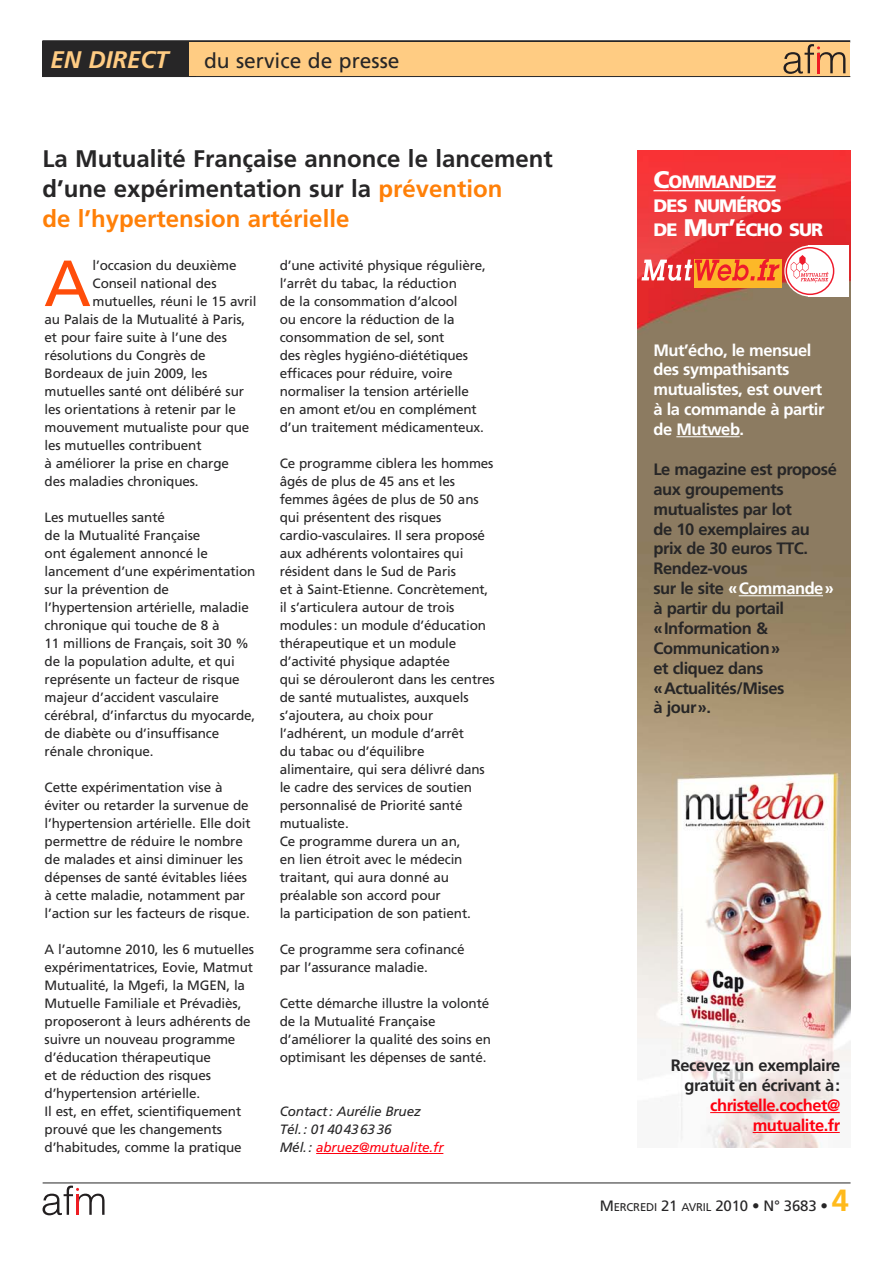
<style>
.page{position:relative;width:893px;height:1263px;background:#fff}
.page>*{position:absolute;margin:0;border:0;box-sizing:border-box;transform-origin:0 0}
.t1{font:65.1px "Frutiger";color:#ff4d0a}
.t2{font:700 24px/30px "Frutiger";color:#272627}
.t3{font:italic 700 24px "Frutiger";color:#ffcc83}
.t4{font:21px "Frutiger";color:#272627}
.t5{font:900 18px/24px "Frutiger";letter-spacing:-.05em;color:#fff}
.t6{font:700 16.5px/20px "Frutiger";letter-spacing:-.03em;color:#272627}
.t7{font:700 16.5px/20px "Frutiger";letter-spacing:-.03em;color:#fff}
.t8{font:700 16.5px/19.8px "Frutiger";letter-spacing:-.03em;color:#ff000f;text-align:right}
.t9{font:15px "Frutiger";letter-spacing:-.01em;color:#272627}
.t10{font:13.5px/18px "Frutiger";letter-spacing:-.01em;color:#272627}
.t11{font:italic 13.5px/18px "Frutiger";letter-spacing:-.01em;color:#272627}
.s1{color:#ff8008}
.s2{color:#ff000f}
.s3{font-size:24px}
.s4{color:#fff}
.s5{font-size:11.25px}
.s6{font-weight:700;font-size:30.6px;color:#ffba1c}
</style>
<div class="page">
<hr style="left:43px;top:1182px;width:807px;height:1px;background:#272627">
<svg style="left:43px;top:1185px;width:62px;height:30px"></svg>
<hr style="left:42px;top:76px;width:808px;height:1px;background:#272627">
<hr style="left:42px;top:40px;width:808px;height:2px;background:#272627">
<div style="left:42px;top:42px;width:153px;height:35px;background:#272627"></div>
<div style="left:190px;top:42px;width:660px;height:34px;background:#ffcc83"></div>
<svg style="left:783px;top:44px;width:62px;height:30px"></svg>
<hr style="left:316px;top:1153px;width:127px;height:1px;background:#ff000f">
<img style="left:638px;top:150px;width:212px;height:998px">
<svg style="left:653px;top:190px;width:16px;height:1px"></svg>
<hr style="left:669px;top:190px;width:106px;height:1px;background:#fff">
<hr style="left:676px;top:436px;width:64px;height:1px;background:#fff">
<hr style="left:739px;top:595px;width:84px;height:1px;background:#fff">
<hr style="left:710px;top:1112px;width:130px;height:1px;background:#ff000f">
<hr style="left:753px;top:1132px;width:87px;height:1px;background:#ff000f">
<svg style="left:784px;top:245px;width:52px;height:52px"></svg>
<div style="left:808px;top:245px;width:40px;height:52px;background:#fff"></div>
<div style="left:694px;top:260px;width:88px;height:28px;background:#fcb828"></div>
<svg style="left:786px;top:248px;width:48px;height:46px"></svg>
<div style="left:786px;top:247px;width:48px;height:48px;border:1px solid #ee1b2c;border-radius:50%"></div>
<svg style="left:791px;top:255px;width:37px;height:28px"></svg>
<svg style="left:641px;top:259px;width:139px;height:22px"></svg>
<h2 class="t3" style="left:51px;top:50px;width:120px">EN DIRECT</h2>
<h3 class="t4" style="left:204px;top:52px;width:197px">du service de presse</h3>
<h2 class="t2" style="left:43px;top:145px;width:512px">La Mutualité Française annonce le lancement d’une expérimentation sur la <span class="s1">prévention<br>de l’hypertension artérielle</span></h2>
<h1 class="t1" style="left:44px;top:257px;width:48px">A</h1>
<p class="t10" style="left:93px;top:257px;width:145px">l’occasion du deuxième</p>
<p class="t10" style="left:280px;top:257px;width:208px">d’une activité physique régulière, l’arrêt du tabac, la réduction<br>de la consommation d’alcool<br>ou encore la réduction de la consommation de sel, sont<br>des règles hygiéno-diététiques efficaces pour réduire, voire normaliser la tension artérielle en amont et/ou en complément d’un traitement médicamenteux.</p>
<p class="t10" style="left:280px;top:455px;width:217px">Ce programme ciblera les hommes âgés de plus de 45 ans et les femmes âgées de plus de 50 ans qui présentent des risques cardio-vasculaires. Il sera proposé aux adhérents volontaires qui résident dans le Sud de Paris<br>et à Saint-Etienne. Concrètement, il s’articulera autour de trois modules: un module d’éducation thérapeutique et un module d’activité physique adaptée<br>qui se dérouleront dans les centres de santé mutualistes, auxquels s’ajoutera, au choix pour l’adhérent, un module d’arrêt<br>du tabac ou d’équilibre alimentaire, qui sera délivré dans le cadre des services de soutien personnalisé de Priorité santé mutualiste.<br>Ce programme durera un an,<br>en lien étroit avec le médecin traitant, qui aura donné au préalable son accord pour<br>la participation de son patient.</p>
<p class="t10" style="left:280px;top:941px;width:186px">Ce programme sera cofinancé par l’assurance maladie.</p>
<p class="t10" style="left:280px;top:995px;width:213px">Cette démarche illustre la volonté de la Mutualité Française d’améliorer la qualité des soins en optimisant les dépenses de santé.</p>
<p class="t10" style="left:93px;top:275px;width:125px">Conseil national des</p>
<p class="t10" style="left:93px;top:293px;width:166px">mutuelles, réuni le 15 avril</p>
<p class="t10" style="left:45px;top:311px;width:202px">au Palais de la Mutualité à Paris,</p>
<p class="t10" style="left:45px;top:329px;width:184px">et pour faire suite à l’une des</p>
<p class="t10" style="left:45px;top:347px;width:163px">résolutions du Congrès de</p>
<p class="t10" style="left:45px;top:365px;width:164px">Bordeaux de juin 2009, les</p>
<p class="t10" style="left:45px;top:383px;width:201px">mutuelles santé ont délibéré sur</p>
<p class="t10" style="left:45px;top:401px;width:193px">les orientations à retenir par le</p>
<p class="t10" style="left:45px;top:419px;width:206px">mouvement mutualiste pour que</p>
<p class="t10" style="left:45px;top:437px;width:158px">les mutuelles contribuent</p>
<p class="t10" style="left:45px;top:455px;width:186px">à améliorer la prise en charge</p>
<p class="t10" style="left:45px;top:473px;width:156px">des maladies chroniques.</p>
<p class="t10" style="left:45px;top:509px;width:212px">Les mutuelles santé<br>de la Mutualité Française<br>ont également annoncé le lancement d’une expérimentation sur la prévention de l’hypertension artérielle, maladie chronique qui touche de 8 à<br>11 millions de Français, soit 30 % de la population adulte, et qui représente un facteur de risque majeur d’accident vasculaire cérébral, d’infarctus du myocarde, de diabète ou d’insuffisance rénale chronique.</p>
<p class="t10" style="left:45px;top:779px;width:207px">Cette expérimentation vise à éviter ou retarder la survenue de l’hypertension artérielle. Elle doit permettre de réduire le nombre de malades et ainsi diminuer les dépenses de santé évitables liées à cette maladie, notamment par l’action sur les facteurs de risque.</p>
<p class="t10" style="left:45px;top:941px;width:211px">A l’automne 2010, les 6 mutuelles expérimentatrices, Eovie, Matmut<br>Mutualité, la Mgefi, la MGEN, la<br>Mutuelle Familiale et Prévadiès, proposeront à leurs adhérents de suivre un nouveau programme d’éducation thérapeutique<br>et de réduction des risques d’hypertension artérielle.<br>Il est, en effet, scientifiquement prouvé que les changements d’habitudes, comme la pratique</p>
<p class="t11" style="left:280px;top:1103px;width:165px">Contact: Aurélie Bruez<br>Tél.: 0140436336<br>Mél.: <span class="s2">abruez@mutualite.fr</span></p>
<h3 class="t5" style="left:653px;top:171px;width:171px"><span class="s3">C</span>OMMANDEZ<br>DES NUMÉROS<br>DE <span class="s3">M</span>UT<span class="s3">’</span>ÉCHO SUR</h3>
<p class="t7" style="left:653px;top:341px;width:172px">Mut’écho, le mensuel des sympathisants mutualistes, est ouvert à la commande à partir de Mutweb.</p>
<p class="t6" style="left:653px;top:460px;width:185px">Le magazine est proposé aux groupements mutualistes par lot<br>de 10 exemplaires au prix de 30 euros TTC.<br>Rendez-vous<br>sur le site <span class="s4">«Commande» </span>à partir du portail «Information &amp;<br>Communication»<br>et cliquez dans «Actualités/Mises<br>à jour».</p>
<p class="t6" style="left:671px;top:1057px;width:171px;text-align:right">Recevez un exemplaire gratuit en écrivant à:</p>
<p class="t8" style="left:710px;top:1097px;width:132px">christelle.cochet@ mutualite.fr</p>
<p class="t9" style="left:600px;top:1200px;width:251px">M<span class="s5">ERCREDI</span> 21 <span class="s5">AVRIL</span> 2010 • N° 3683 • <span class="s6">4</span></p>
</div>
